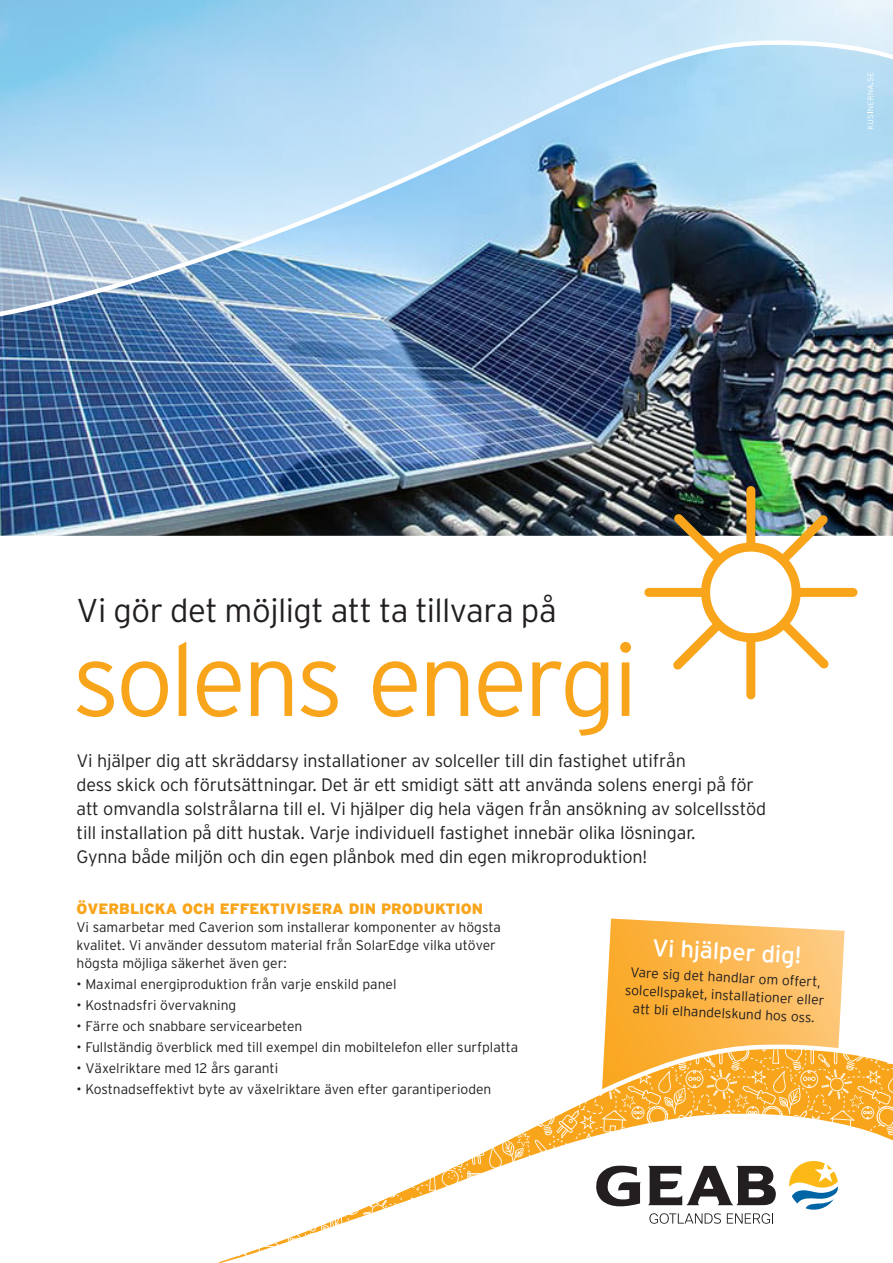
<style>
.page{position:relative;width:893px;height:1263px;background:#fff}
.page>*{position:absolute;margin:0;border:0;box-sizing:border-box;transform-origin:0 0}
.t1{font:300 102px "Interstate";letter-spacing:-.04em;color:#f9a51b}
.t2{font:300 33px "Interstate";letter-spacing:-.015em;color:#231f20}
.t3{font:24px "Interstate";color:#fff}
.t4{font:300 18px/24px "Interstate";letter-spacing:-.01em;color:#231f20}
.t5{font:900 15px "Interstate";color:#f9a51b}
.t6{font:300 13.8px/18px "Interstate";color:#231f20;text-align:center}
</style>
<div class="page">
<svg style="left:604px;top:918px;width:241px;height:121px;background:#fcbd5e"></svg>
<svg style="left:217px;top:1039px;width:676px;height:224px"></svg>
<svg style="left:789px;top:1161px;width:49px;height:51px"></svg>
<svg style="left:596px;top:1165px;width:45px;height:44px"></svg>
<svg style="left:648px;top:1166px;width:128px;height:39px"></svg>
<svg style="left:649px;top:1213px;width:72px;height:11px"></svg>
<svg style="left:727px;top:1213px;width:46px;height:11px"></svg>
<img style="left:0;top:321px;width:893px;height:215px">
<img style="left:0;top:35px;width:893px;height:286px">
<svg style="left:868px;top:72px;width:5px;height:57px"></svg>
<div style="left:701px;top:543px;width:100px;height:99px;border:9px solid #f9a51b;border-radius:50%"></div>
<div style="left:746px;top:490px;width:9px;height:55px;background:#f9a51b"></div>
<div style="left:746px;top:640px;width:9px;height:55px;background:#f9a51b"></div>
<div style="left:649px;top:588px;width:54px;height:9px;background:#f9a51b"></div>
<div style="left:798px;top:588px;width:55px;height:9px;background:#f9a51b"></div>
<svg style="left:666px;top:506px;width:64px;height:64px"></svg>
<svg style="left:773px;top:613px;width:56px;height:56px"></svg>
<svg style="left:673px;top:614px;width:56px;height:56px"></svg>
<img style="left:772px;top:507px;width:64px;height:64px">
<p class="t2" style="left:77px;top:592px;width:482px">Vi gör det möjligt att ta tillvara på</p>
<p class="t1" style="left:72px;top:623px;width:568px">solens energi</p>
<p class="t4" style="left:77px;top:749px;width:691px">Vi hjälper dig att skräddarsy installationer av solceller till din fastighet utifrån<br>dess skick och förutsättningar. Det är ett smidigt sätt att använda solens energi på för att omvandla solstrålarna till el. Vi hjälper dig hela vägen från ansökning av solcellsstöd till installation på ditt hustak. Varje individuell fastighet innebär olika lösningar.<br>Gynna både miljön och din egen plånbok med din egen mikroproduktion!</p>
<p class="t5" style="left:77px;top:900px;width:408px">ÖVERBLICKA OCH EFFEKTIVISERA DIN PRODUKTION</p>
<p class="t6" style="left:77px;top:917px;width:426px;text-align:left">Vi samarbetar med Caverion som installerar komponenter av högsta kvalitet. Vi använder dessutom material från SolarEdge vilka utöver</p>
<p class="t6" style="left:77px;top:953px;width:212px">högsta möjliga säkerhet även ger:</p>
<p class="t6" style="left:77px;top:974px;width:321px">• Maximal energiproduktion från varje enskild panel</p>
<p class="t6" style="left:77px;top:995px;width:161px">• Kostnadsfri övervakning</p>
<p class="t6" style="left:77px;top:1016px;width:227px">• Färre och snabbare servicearbeten</p>
<p class="t6" style="left:77px;top:1037px;width:443px">• Fullständig överblick med till exempel din mobiltelefon eller surfplatta</p>
<p class="t6" style="left:77px;top:1058px;width:203px">• Växelriktare med 12 års garanti</p>
<p class="t6" style="left:77px;top:1079px;width:416px">• Kostnadseffektivt byte av växelriktare även efter garantiperioden</p>
<p class="t3" style="left:653px;top:934px;width:151px;rotate:3deg">Vi hjälper dig!</p>
<p class="t6" style="left:626px;top:963px;width:201px;rotate:3deg">Vare sig det handlar om offert, solcellspaket, installationer eller att bli elhandelskund hos oss.</p>
</div>
